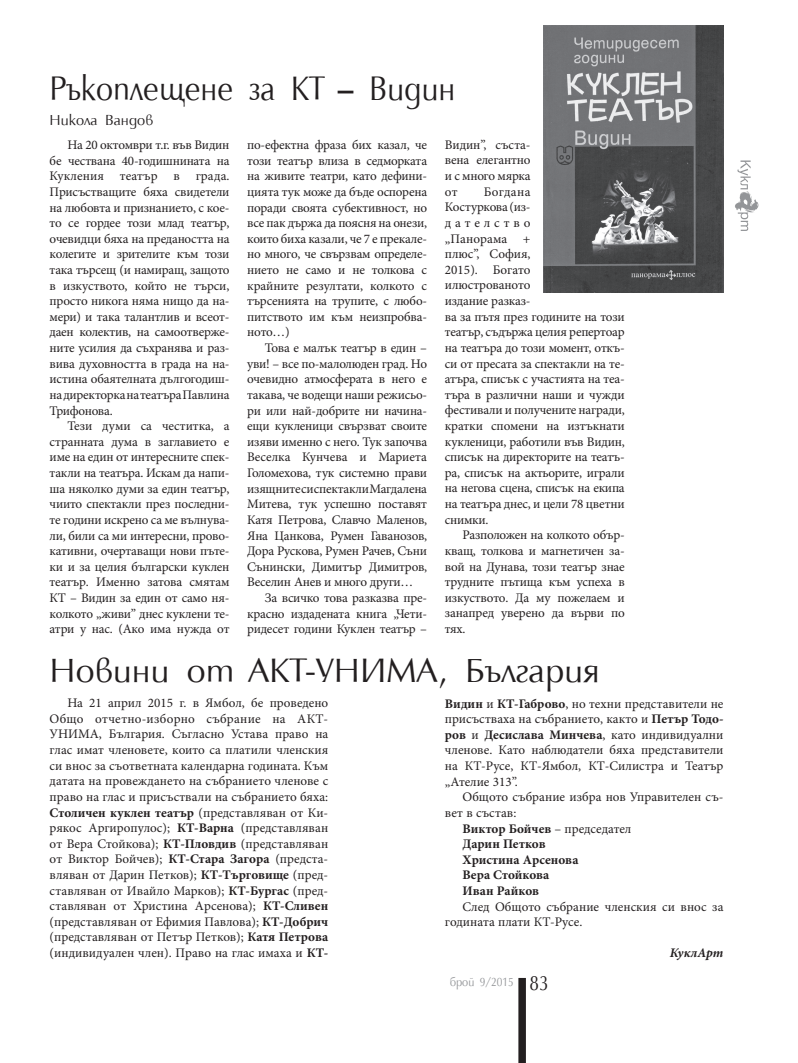
<style>
.page{position:relative;width:798px;height:1063px;background:#fff}
.page>*{position:absolute;margin:0;border:0;box-sizing:border-box;transform-origin:0 0}
.t1{font:35px "Opal Bulgarian CYR";color:#231f20}
.t2{font:35px "Opal Bulgarian CYR";color:#231f20;scale:.9 1}
.t3{font:15px "Opal Bulgarian CYR";color:#231f20}
.t4{font:13.12px/15.6px "Minion Pro";letter-spacing:-.02em;color:#231f20;text-align:justify}
.t5{font:13.12px/15.6px "Minion Pro";color:#231f20}
.t6{font:700 13.12px "Minion Pro";color:#231f20}
.t7{font:13.12px "Minion Pro";letter-spacing:.015em;color:#231f20}
.t8{font:italic 700 13.12px "Minion Pro";color:#231f20}
.t9{font:12.5px "Opal Bulgarian CYR";color:#939598;scale:.9 1}
.s1{font-weight:700}
.s2{font-weight:400}
.s3{font-size:21.25px;color:#231f20}
</style>
<div class="page">
<div style="left:518px;top:978px;width:7px;height:85px;background:#231f20"></div>
<svg style="left:735px;top:161px;width:23px;height:70px"></svg>
<img style="left:543px;top:26px;width:180px;height:266px">
<h1 class="t2" style="left:50px;top:70px;width:452px">Ръкоплещене за КТ – Видин</h1>
<p class="t3" style="left:50px;top:112px;width:105px">Никола Вандов</p>
<p class="t4" style="left:247px;top:137px;width:181px">по-ефектна фраза бих казал, че този театър влиза в седморката на живите театри, като дефини&shy;цията тук може да бъде оспорена поради своята субективност, но все пак държа да поясня на онези, които биха казали, че 7 е прекале&shy;но много, че свързвам определе&shy;нието не само и не толкова с крайните резултати, колкото с търсенията на трупите, с любо&shy;питството им към неизпробва&shy;ното…)</p>
<p class="t4" style="left:247px;top:340px;width:181px;text-indent:18px">Това е малък театър в един – уви! – все по-малолюден град. Но очевидно атмосферата в него е такава, че водещи наши режисьо&shy;ри или най-добрите ни начина&shy;ещи кукленици свързват своите изяви именно с него. Тук започва Веселка Кунчева и Мариета Голомехова, тук системно прави изящните си спектакли Магдалена Митева, тук успешно поставят Катя Петрова, Славчо Маленов, Яна Цанкова, Румен Гаванозов, Дора Рускова, Румен Рачев, Съни Сънински, Димитър Димитров, Веселин Анев и много други…</p>
<p class="t4" style="left:247px;top:590px;width:181px;text-indent:18px">За всичко това разказва пре&shy;красно издадената книга „Чети&shy;ридесет години Куклен театър –</p>
<p class="t4" style="left:444px;top:137px;width:87px">Видин”, съста&shy;вена елегантно и с много мярка от</p>
<p class="t4" style="left:50px;top:137px;width:181px;text-align:left;text-indent:18px">На 20 октомври т.г. във Видин бе чествана 40-годишнината на<br>Кукления театър в града.<br>Присъстващите бяха свидетели на любовта и признанието, с кое&shy;то се гордее този млад театър, очевидци бяха на предаността на колегите и зрителите към този така търсещ (и намиращ, защото в изкуството, който не търси, просто никога няма нищо да на&shy;мери) и така талантлив и всеот&shy;даен колектив, на самоотверже&shy;ните усилия да съхранява и раз&shy;вива духовността в града на на&shy;истина обаятелната дългогодиш&shy;на директорка на театъра Павлина<br>Трифонова.</p>
<p class="t4" style="left:50px;top:418px;width:181px;text-indent:18px">Тези думи са честитка, а странната дума в заглавието е име на един от интересните спек&shy;такли на театъра. Искам да напи&shy;ша няколко думи за един театър, чиито спектакли през последни&shy;те години искрено са ме вълнува&shy;ли, били са ми интересни, прово&shy;кативни, очертаващи нови пъте&shy;ки и за целия български куклен театър. Именно затова смятам КТ – Видин за един от само ня&shy;колкото „живи” днес куклени те&shy;атри у нас. (Ако има нужда от</p>
<p class="t4" style="left:444px;top:184px;width:181px;text-align:left;text-indent:39px">Богдана<br>Костуркова (из-<br>дателство<br>„Панорама +<br>плюс”, София,<br>2015). Богато<br>илюстрованото<br>издание разказ-<br>ва за пътя през годините на този театър, съдържа целия репертоар на театъра до този момент, откъ&shy;си от пресата за спектакли на те&shy;атъра, списък с участията на теа&shy;търа в различни наши и чужди фестивали и получените награди, кратки спомени на изтъкнати кукленици, работили във Видин, списък на директорите на театъ&shy;ра, списък на актьорите, играли на негова сцена, списък на екипа на театъра днес, и цели 78 цветни снимки.</p>
<p class="t4" style="left:444px;top:527px;width:181px;text-indent:18px">Разположен на колкото обър&shy;кващ, толкова и магнетичен за&shy;вой на Дунава, този театър знае трудните пътища към успеха в изкуството. Да му пожелаем и занапред уверено да върви по тях.</p>
<h1 class="t1" style="left:50px;top:651px;width:551px">Новини от АКТ-УНИМА, България</h1>
<p class="t4" style="left:444px;top:696px;width:280px"><span class="s1">Видин</span> и <span class="s1">КТ-Габрово</span>, но техни представители не присъстваха на събранието, както и <span class="s1">Петър Тодо&shy;ров</span> и <span class="s1">Десислава Минчева</span>, като индивидуални членове. Като наблюдатели бяха представители на КТ-Русе, КТ-Ямбол, КТ-Силистра и Театър „Ателие 313”.</p>
<p class="t5" style="left:462px;top:789px;width:262px">Общото събрание избра нов Управителен съ-</p>
<p class="t7" style="left:444px;top:804px;width:73px">вет в състав:</p>
<p class="t6" style="left:462px;top:819px;width:170px">Виктор Бойчев <span class="s2">– председател</span></p>
<p class="t6" style="left:462px;top:835px;width:84px">Дарин Петков</p>
<p class="t6" style="left:462px;top:850px;width:117px">Христина Арсенова</p>
<p class="t6" style="left:462px;top:866px;width:88px">Вера Стойкова</p>
<p class="t6" style="left:462px;top:882px;width:78px">Иван Райков</p>
<p class="t5" style="left:444px;top:899px;width:280px;text-indent:18px">След Общото събрание членския си внос за годината плати КТ-Русе.</p>
<p class="t8" style="left:669px;top:944px;width:55px">КуклАрт</p>
<p class="t4" style="left:50px;top:695px;width:280px;text-indent:18px">На 21 април 2015 г. в Ямбол, бе проведено Общо отчетно-изборно събрание на АКТ-УНИМА, България. Съгласно Устава право на глас имат членовете, които са платили членския си внос за съответната календарна годината. Към датата на провеждането на събранието членове с право на глас и присъствали на събранието бяха:<br><span class="s1">Столичен куклен театър</span> (представляван от Ки&shy;рякос Аргиропулос); <span class="s1">КТ-Варна</span> (представляван от Вера Стойкова); <span class="s1">КТ-Пловдив</span> (представляван от Виктор Бойчев); <span class="s1">КТ-Стара Загора</span> (предста&shy;вляван от Дарин Петков); <span class="s1">КТ-Търговище</span> (пред&shy;ставляван от Ивайло Марков); <span class="s1">КТ-Бургас</span> (пред&shy;ставляван от Христина Арсенова); <span class="s1">КТ-Сливен </span>(представляван от Ефимия Павлова); <span class="s1">КТ-Добрич </span>(представляван от Петър Петков); <span class="s1">Катя Петрова </span>(индивидуален член). Право на глас имаха и <span class="s1">КТ-</span></p>
<p class="t9" style="left:449px;top:975px;width:111px">брой 9/2015 <span class="s3">83</span></p>
</div>
